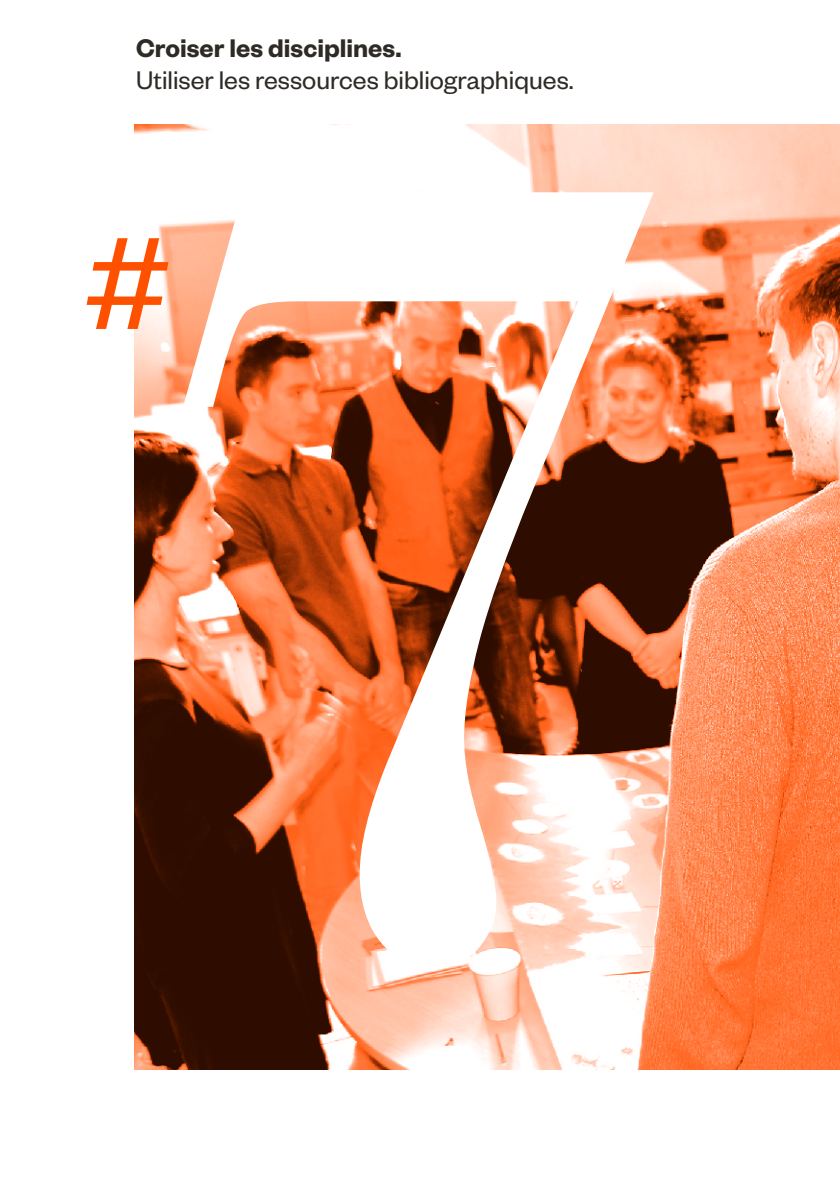
<style>
.page{position:relative;width:840px;height:1191px;background:#fff}
.page>*{position:absolute;margin:0;border:0;box-sizing:border-box;transform-origin:0 0}
.t1{font:1200px "Bodoni";color:#fff}
.t2{font:144px "Founders Grotesk";color:#ff5000}
.t3{font:28px "Founders Grotesk";color:#2e2a25}
.t4{font:600 28px "Founders Grotesk";color:#2e2a25}
</style>
<div class="page">
<img style="left:135px;top:124px;width:704px;height:945px">
<p class="t4" style="left:136px;top:31px;width:267px">Croiser les disciplines.</p>
<p class="t3" style="left:136px;top:63px;width:439px">Utiliser les ressources bibliographiques.</p>
<h2 class="t2" style="left:84px;top:195px;width:89px">#</h2>
<h1 class="t1" style="left:119px;top:-150px;width:589px">7</h1>
</div>
